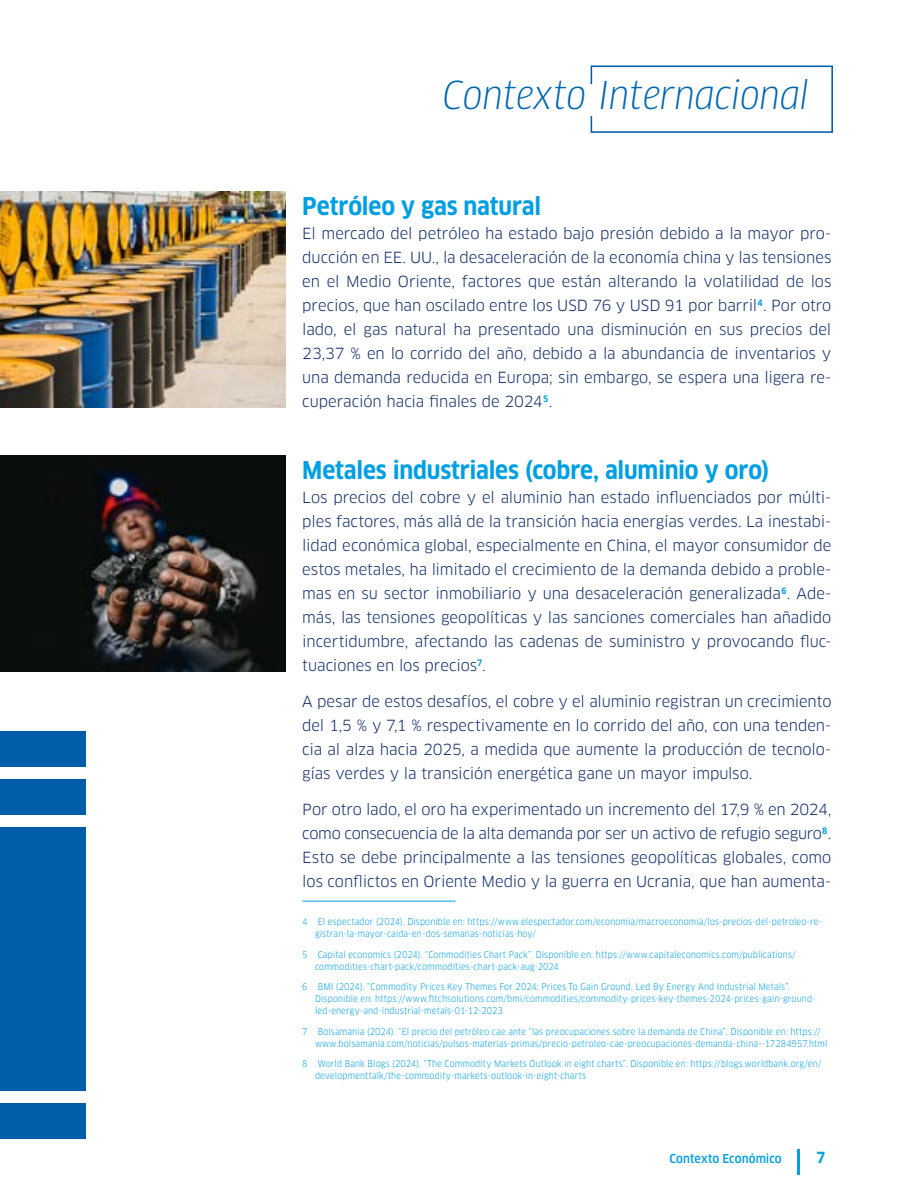
<style>
.page{position:relative;width:918px;height:1188px;background:#fff}
.page>*{position:absolute;margin:0;border:0;box-sizing:border-box;transform-origin:0 0}
.t1{font:italic 37.5px "Clan Pro Narr";color:#0066b0}
.t2{font:700 24px "Clan Pro Narr";letter-spacing:-.01em;color:#009fe3}
.t3{font:15px/24px "Clan Pro";letter-spacing:-.005em;color:#112d6a;text-align:justify}
.t4{font:700 15px "Clan Pro Narr";color:#009fe3}
.t5{font:500 12px "Clan Pro Narr";letter-spacing:.01em;color:#009fe3}
.t6{font:9px/12px "Clan Pro Narr";letter-spacing:.015em;color:#009fe3}
</style>
<div class="page">
<hr style="left:797px;top:1149px;width:2px;height:25px;background:#009fe3">
<svg style="left:590px;top:65px;width:243px;height:68px"></svg>
<hr style="left:302px;top:901px;width:153px;height:1px;background:#009fe3">
<div style="left:0;top:827px;width:85px;height:264px;background:#005da9"></div>
<div style="left:0;top:779px;width:85px;height:36px;background:#005da9"></div>
<div style="left:0;top:731px;width:85px;height:36px;background:#005da9"></div>
<div style="left:0;top:1103px;width:85px;height:36px;background:#005da9"></div>
<img style="left:0;top:191px;width:286px;height:216px">
<img style="left:0;top:455px;width:286px;height:216px">
<h1 class="t1" style="left:443px;top:73px;width:367px">Contexto Internacional</h1>
<h2 class="t2" style="left:302px;top:193px;width:240px">Petróleo y gas natural</h2>
<p class="t3" style="left:302px;top:222px;width:531px">El mercado del petróleo ha estado bajo presión debido a la mayor pro&shy;ducción en EE. UU., la desaceleración de la economía china y las tensiones en el Medio Oriente, factores que están alterando la volatilidad de los precios, que han oscilado entre los USD 76 y USD 91 por barril<sup>4</sup>. Por otro lado, el gas natural ha presentado una disminución en sus precios del 23,37 % en lo corrido del año, debido a la abundancia de inventarios y una demanda reducida en Europa; sin embargo, se espera una ligera re&shy;cuperación hacia finales de 2024<sup>5</sup>.</p>
<h2 class="t2" style="left:302px;top:457px;width:469px">Metales industriales (cobre, aluminio y oro)</h2>
<p class="t3" style="left:302px;top:486px;width:531px">Los precios del cobre y el aluminio han estado influenciados por múlti&shy;ples factores, más allá de la transición hacia energías verdes. La inestabi&shy;lidad económica global, especialmente en China, el mayor consumidor de estos metales, ha limitado el crecimiento de la demanda debido a proble&shy;mas en su sector inmobiliario y una desaceleración generalizada<sup>6</sup>. Ade&shy;más, las tensiones geopolíticas y las sanciones comerciales han añadido incertidumbre, afectando las cadenas de suministro y provocando fluc&shy;tuaciones en los precios<sup>7</sup>.</p>
<p class="t3" style="left:302px;top:690px;width:531px">A pesar de estos desafíos, el cobre y el aluminio registran un crecimiento del 1,5 % y 7,1 % respectivamente en lo corrido del año, con una tenden&shy;cia al alza hacia 2025, a medida que aumente la producción de tecnolo&shy;gías verdes y la transición energética gane un mayor impulso.</p>
<p class="t3" style="left:302px;top:798px;width:531px">Por otro lado, el oro ha experimentado un incremento del 17,9 % en 2024, como consecuencia de la alta demanda por ser un activo de refugio seguro<sup>8</sup>.<br>Esto se debe principalmente a las tensiones geopolíticas globales, como los conflictos en Oriente Medio y la guerra en Ucrania, que han aumenta-</p>
<p class="t6" style="left:315px;top:916px;width:509px;text-indent:-13px">4 El espectador (2024). Disponible en: https://www.elespectador.com/economia/macroeconomia/los-precios-del-petroleo-re&shy;gistran-la-mayor-caida-en-dos-semanas-noticias-hoy/</p>
<p class="t6" style="left:315px;top:948px;width:482px;text-indent:-13px">5 Capital economics (2024). “Commodities Chart Pack”. Disponible en: https://www.capitaleconomics.com/publications/ commodities-chart-pack/commodities-chart-pack-aug-2024</p>
<p class="t6" style="left:315px;top:981px;width:502px;text-indent:-13px">6 BMI (2024). “Commodity Prices Key Themes For 2024: Prices To Gain Ground, Led By Energy And Industrial Metals”.<br>Disponible en: https://www.fitchsolutions.com/bmi/commodities/commodity-prices-key-themes-2024-prices-gain-ground&shy;led-energy-and-industrial-metals-01-12-2023</p>
<p class="t6" style="left:315px;top:1025px;width:514px;text-indent:-13px">7 Bolsamanía (2024). “El precio del petróleo cae ante “las preocupaciones sobre la demanda de China”. Disponible en: https:// www.bolsamania.com/noticias/pulsos-materias-primas/precio-petroleo-cae-preocupaciones-demanda-china--17284957.html</p>
<p class="t6" style="left:315px;top:1058px;width:508px;text-indent:-13px">8 World Bank Blogs (2024). “The Commodity Markets Outlook in eight charts”. Disponible en: https://blogs.worldbank.org/en/ developmenttalk/the-commodity-markets-outlook-in-eight-charts</p>
<p class="t5" style="left:670px;top:1152px;width:114px">Contexto Económico</p>
<p class="t4" style="left:817px;top:1149px;width:10px">7</p>
</div>
